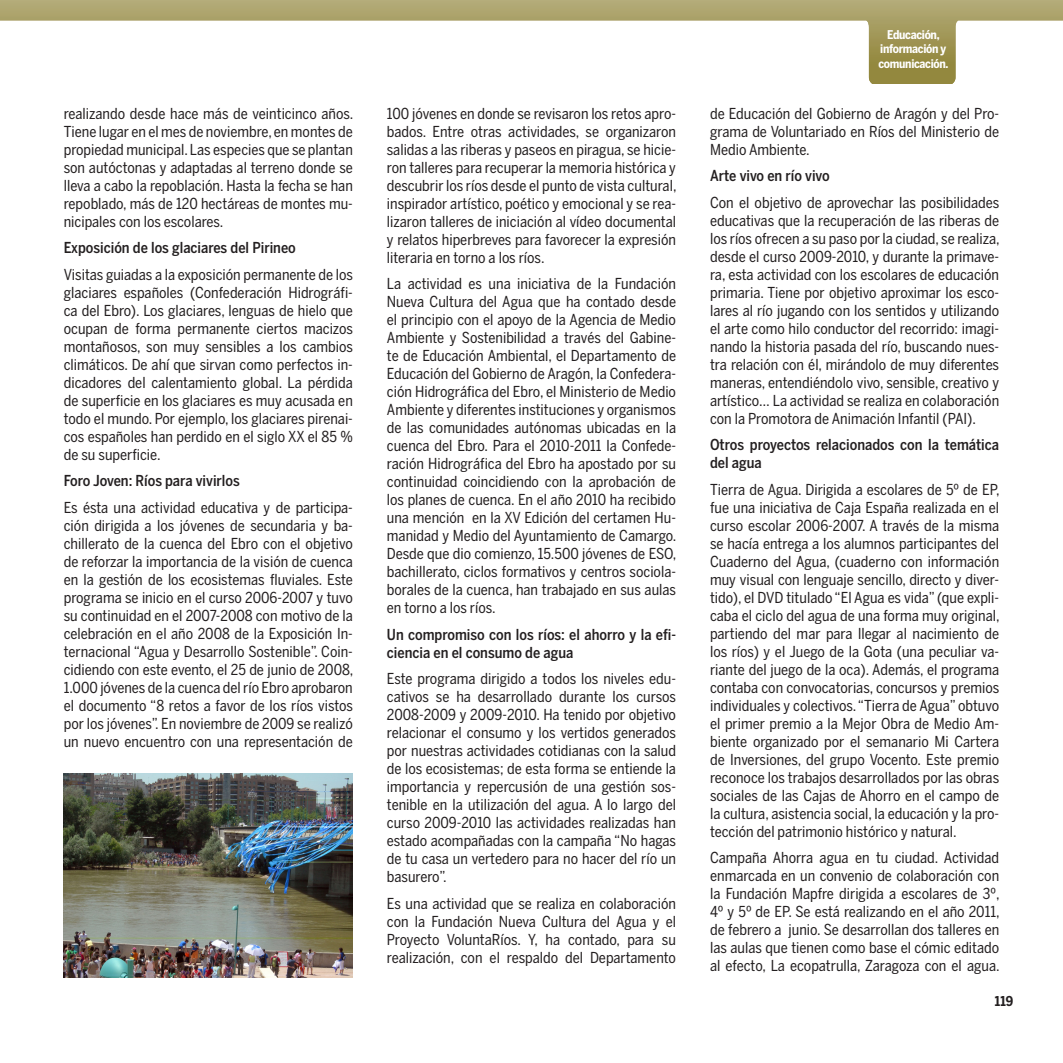
<style>
.page{position:relative;width:1063px;height:1063px;background:#fff}
.page>*{position:absolute;margin:0;border:0;box-sizing:border-box;transform-origin:0 0}
.t1{font:15px/18px "Benton Sans Cond";color:#231f20;text-align:justify}
.t2{font:500 15px/18px "Benton Sans Cond";color:#231f20}
.t3{font:700 13.5px "Benton Sans Cond";color:#231f20}
.t4{font:700 12px/14.4px "Benton Sans Cond";letter-spacing:-.025em;color:#fff;text-align:center}
</style>
<div class="page">
<img style="left:0;top:0;width:1063px;height:84px">
<img style="left:64px;top:774px;width:289px;height:204px">
<p class="t1" style="left:64px;top:104px;width:291px">realizando desde hace más de veinticinco años.<br>Tiene lugar en el mes de noviembre, en montes de propiedad municipal. Las especies que se plantan son autóctonas y adaptadas al terreno donde se lleva a cabo la repoblación. Hasta la fecha se han repoblado, más de 120 hectáreas de montes mu&shy;nicipales con los escolares.</p>
<p class="t2" style="left:64px;top:239px;width:234px">Exposición de los glaciares del Pirineo</p>
<p class="t1" style="left:64px;top:265px;width:291px">Visitas guiadas a la exposición permanente de los glaciares españoles (Confederación Hidrográfi&shy;ca del Ebro). Los glaciares, lenguas de hielo que ocupan de forma permanente ciertos macizos montañosos, son muy sensibles a los cambios climáticos. De ahí que sirvan como perfectos in&shy;dicadores del calentamiento global. La pérdida de superficie en los glaciares es muy acusada en todo el mundo. Por ejemplo, los glaciares pirenai&shy;cos españoles han perdido en el siglo XX el 85 % de su superficie.</p>
<p class="t2" style="left:64px;top:472px;width:178px">Foro Joven: Ríos para vivirlos</p>
<p class="t1" style="left:64px;top:498px;width:291px">Es ésta una actividad educativa y de participa&shy;ción dirigida a los jóvenes de secundaria y ba&shy;chillerato de la cuenca del Ebro con el objetivo de reforzar la importancia de la visión de cuenca en la gestión de los ecosistemas fluviales. Este programa se inicio en el curso 2006-2007 y tuvo su continuidad en el 2007-2008 con motivo de la celebración en el año 2008 de la Exposición In&shy;ternacional “Agua y Desarrollo Sostenible”. Coin&shy;cidiendo con este evento, el 25 de junio de 2008,</p>
<p class="t1" style="left:64px;top:678px;width:291px">1.000 jóvenes de la cuenca del río Ebro aprobaron el documento “8 retos a favor de los ríos vistos por los jóvenes”. En noviembre de 2009 se realizó un nuevo encuentro con una representación de</p>
<p class="t1" style="left:387px;top:104px;width:291px">100 jóvenes en donde se revisaron los retos apro&shy;bados. Entre otras actividades, se organizaron salidas a las riberas y paseos en piragua, se hicie&shy;ron talleres para recuperar la memoria histórica y descubrir los ríos desde el punto de vista cultural, inspirador artístico, poético y emocional y se rea&shy;lizaron talleres de iniciación al vídeo documental y relatos hiperbreves para favorecer la expresión literaria en torno a los ríos.</p>
<p class="t1" style="left:387px;top:275px;width:291px">La actividad es una iniciativa de la Fundación Nueva Cultura del Agua que ha contado desde el principio con el apoyo de la Agencia de Medio Ambiente y Sostenibilidad a través del Gabine&shy;te de Educación Ambiental, el Departamento de Educación del Gobierno de Aragón, la Confedera&shy;ción Hidrográfica del Ebro, el Ministerio de Medio Ambiente y diferentes instituciones y organismos de las comunidades autónomas ubicadas en la cuenca del Ebro. Para el 2010-2011 la Confede&shy;ración Hidrográfica del Ebro ha apostado por su continuidad coincidiendo con la aprobación de los planes de cuenca. En el año 2010 ha recibido una mención en la XV Edición del certamen Hu&shy;manidad y Medio del Ayuntamiento de Camargo.<br>Desde que dio comienzo, 15.500 jóvenes de ESO, bachillerato, ciclos formativos y centros sociola&shy;borales de la cuenca, han trabajado en sus aulas en torno a los ríos.</p>
<p class="t2" style="left:387px;top:625px;width:290px">Un compromiso con los ríos: el ahorro y la efi&shy;ciencia en el consumo de agua</p>
<p class="t1" style="left:387px;top:670px;width:291px">Este programa dirigido a todos los niveles edu&shy;cativos se ha desarrollado durante los cursos 2008-2009 y 2009-2010. Ha tenido por objetivo relacionar el consumo y los vertidos generados por nuestras actividades cotidianas con la salud de los ecosistemas; de esta forma se entiende la importancia y repercusión de una gestión sos&shy;tenible en la utilización del agua. A lo largo del curso 2009-2010 las actividades realizadas han estado acompañadas con la campaña “No hagas de tu casa un vertedero para no hacer del río un basurero”.</p>
<p class="t1" style="left:387px;top:894px;width:291px">Es una actividad que se realiza en colaboración con la Fundación Nueva Cultura del Agua y el Proyecto VoluntaRíos. Y, ha contado, para su realización, con el respaldo del Departamento</p>
<p class="t4" style="left:878px;top:27px;width:72px">Educación, información y comunicación.</p>
<p class="t1" style="left:710px;top:104px;width:291px">de Educación del Gobierno de Aragón y del Pro&shy;grama de Voluntariado en Ríos del Ministerio de Medio Ambiente.</p>
<p class="t2" style="left:710px;top:167px;width:121px">Arte vivo en río vivo</p>
<p class="t1" style="left:710px;top:193px;width:291px">Con el objetivo de aprovechar las posibilidades educativas que la recuperación de las riberas de los ríos ofrecen a su paso por la ciudad, se realiza, desde el curso 2009-2010, y durante la primave&shy;ra, esta actividad con los escolares de educación primaria. Tiene por objetivo aproximar los esco&shy;lares al río jugando con los sentidos y utilizando el arte como hilo conductor del recorrido: imagi&shy;nando la historia pasada del río, buscando nues&shy;tra relación con él, mirándolo de muy diferentes maneras, entendiéndolo vivo, sensible, creativo y artístico… La actividad se realiza en colaboración con la Promotora de Animación Infantil (PAI).</p>
<p class="t2" style="left:710px;top:436px;width:291px">Otros proyectos relacionados con la temática del agua</p>
<p class="t1" style="left:710px;top:480px;width:291px">Tierra de Agua. Dirigida a escolares de 5º de EP, fue una iniciativa de Caja España realizada en el curso escolar 2006-2007. A través de la misma se hacía entrega a los alumnos participantes del Cuaderno del Agua, (cuaderno con información muy visual con lenguaje sencillo, directo y diver&shy;tido), el DVD titulado “El Agua es vida” (que expli&shy;caba el ciclo del agua de una forma muy original, partiendo del mar para llegar al nacimiento de los ríos) y el Juego de la Gota (una peculiar va&shy;riante del juego de la oca). Además, el programa contaba con convocatorias, concursos y premios individuales y colectivos. “Tierra de Agua” obtuvo el primer premio a la Mejor Obra de Medio Am&shy;biente organizado por el semanario Mi Cartera de Inversiones, del grupo Vocento. Este premio reconoce los trabajos desarrollados por las obras sociales de las Cajas de Ahorro en el campo de la cultura, asistencia social, la educación y la pro&shy;tección del patrimonio histórico y natural.</p>
<p class="t1" style="left:710px;top:849px;width:291px">Campaña Ahorra agua en tu ciudad. Actividad enmarcada en un convenio de colaboración con la Fundación Mapfre dirigida a escolares de 3º, 4º y 5º de EP. Se está realizando en el año 2011, de febrero a junio. Se desarrollan dos talleres en las aulas que tienen como base el cómic editado al efecto, La ecopatrulla, Zaragoza con el agua.</p>
<p class="t3" style="left:995px;top:993px;width:20px">119</p>
</div>
